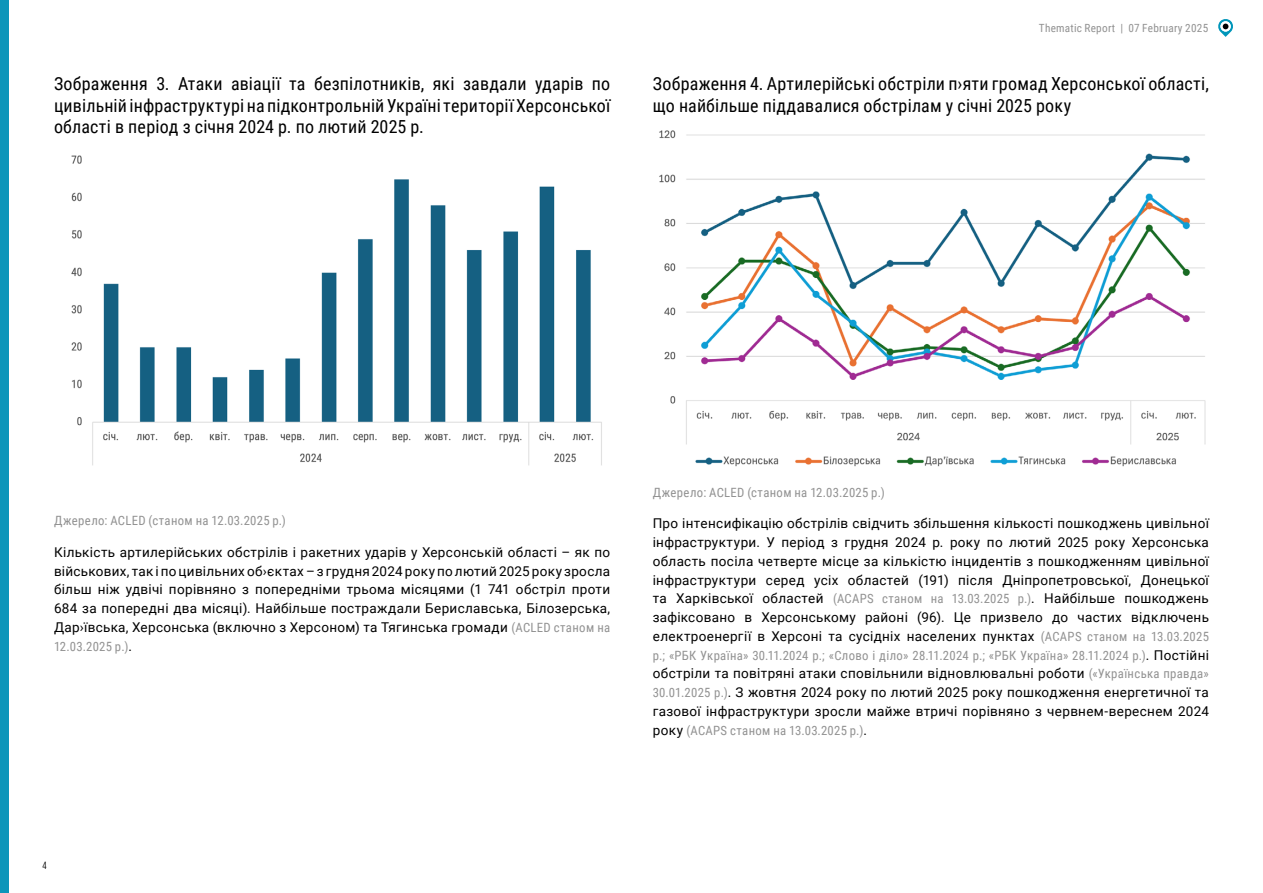
<style>
.page{position:relative;width:1263px;height:893px;background:#fff}
.page>*{position:absolute;margin:0;border:0;box-sizing:border-box;transform-origin:0 0}
.t1{font:18px/21.6px "Roboto Condensed";letter-spacing:.01em;color:#000;text-align:justify}
.t2{font:13.5px/18.8px "Roboto";letter-spacing:.025em;color:#000;text-align:justify}
.t3{font:12.75px "Roboto Condensed";letter-spacing:.025em;color:#929292}
.t4{font:11.25px "Roboto Condensed";letter-spacing:.02em;color:#929292}
.t5{font:10.5px "Bebas Neue Pro Middle";color:#000}
.s1{font-family:"Roboto Condensed";font-size:12.75px;color:#929292}
.s2{font-family:"Roboto";font-size:13.5px;color:#000}
</style>
<div class="page">
<svg style="left:1218px;top:19px;width:15px;height:18px"></svg>
<div style="left:0;top:0;width:9px;height:893px;background:#0c96ba"></div>
<img style="left:71px;top:155px;width:531px;height:311px">
<img style="left:659px;top:130px;width:547px;height:337px">
<h1 class="t1" style="left:54px;top:72px;width:558px">Зображення 3. Атаки авіації та безпілотників, які завдали ударів по цивільній інфраструктурі на підконтрольній Україні території Херсонської області в період з січня 2024 р. по лютий 2025 р.</h1>
<p class="t4" style="left:1039px;top:20px;width:171px">Thematic Report | 07 February 2025</p>
<h1 class="t1" style="left:653px;top:72px;width:558px">Зображення 4. Артилерійські обстріли п›яти громад Херсонської області, що найбільше піддавалися обстрілам у січні 2025 року</h1>
<p class="t3" style="left:54px;top:512px;width:234px">Джерело: ACLED (станом на 12.03.2025 р.)</p>
<p class="t2" style="left:54px;top:542px;width:558px">Кількість артилерійських обстрілів і ракетних ударів у Херсонській області – як по військових, так і по цивільних об›єктах – з грудня 2024 року по лютий 2025 року зросла більш ніж удвічі порівняно з попередніми трьома місяцями (1 741 обстріл проти 684 за попередні два місяці). Найбільше постраждали Бериславська, Білозерська, Дар›ївська, Херсонська (включно з Херсоном) та Тягинська громади <span class="s1">(ACLED станом на</span></p>
<p class="t3" style="left:54px;top:637px;width:79px">12.03.2025 р.)<span class="s2">.</span></p>
<p class="t3" style="left:653px;top:483px;width:234px">Джерело: ACLED (станом на 12.03.2025 р.)</p>
<p class="t2" style="left:653px;top:514px;width:558px">Про інтенсифікацію обстрілів свідчить збільшення кількості пошкоджень цивільної інфраструктури. У період з грудня 2024 р. року по лютий 2025 року Херсонська область посіла четверте місце за кількістю інцидентів з пошкодженням цивільної інфраструктури серед усіх областей (191) після Дніпропетровської, Донецької та Харківської областей <span class="s1">(ACAPS станом на 13.03.2025 р.)</span>. Найбільше пошкоджень зафіксовано в Херсонському районі (96). Це призвело до частих відключень електроенергії в Херсоні та сусідніх населених пунктах <span class="s1">(ACAPS станом на 13.03.2025</span></p>
<p class="t3" style="left:653px;top:646px;width:558px">р.; «РБК Україна» 30.11.2024 р.; «Слово і діло» 28.11.2024 р.; «РБК Україна» 28.11.2024 р.)<span class="s2">. Постійні</span></p>
<p class="t2" style="left:653px;top:664px;width:558px">обстріли та повітряні атаки сповільнили відновлювальні роботи <span class="s1">(«Українська правда» 30.01.2025 р.)</span>. З жовтня 2024 року по лютий 2025 року пошкодження енергетичної та газової інфраструктури зросли майже втричі порівняно з червнем-вереснем 2024</p>
<p class="t3" style="left:653px;top:721px;width:216px"><span class="s2">року</span> (ACAPS станом на 13.03.2025 р.)<span class="s2">.</span></p>
<p class="t5" style="left:43px;top:859px;width:6px">4</p>
</div>
